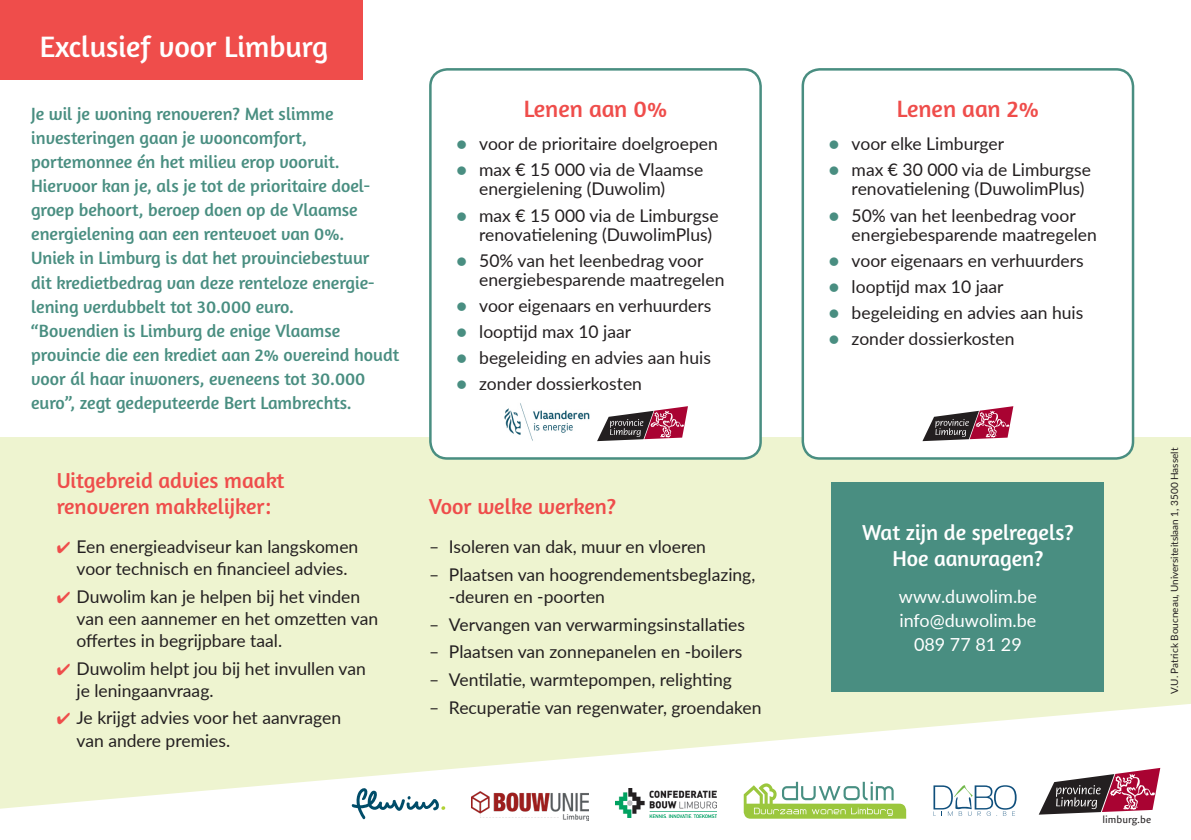
<style>
.page{position:relative;width:1191px;height:840px;background:#fff}
.page>*{position:absolute;margin:0;border:0;box-sizing:border-box;transform-origin:0 0}
.leestekst{font:30px "Amaranth";color:#fff}
.titel_1{font:24px "Amaranth";color:#ef4d4b}
.titeltje{font:22px/26px "Amaranth";color:#ef4d4b}
.titeltje-2{font:22px/26px "Amaranth";color:#fff;text-align:center}
.leestekst-2{font:18px/24px "Amaranth";color:#498e81}
.broodtekst{font:18px "Lato";color:#fff}
.leestekst_vlaggend{font:17.6px/19px "Lato";color:#231f20}
.broodtekst-2{font:17.6px/22px "Lato";color:#231f20}
.leestekst-3{font:10.8px "Quadraat Sans";color:#231f20}
.leestekst_2{font:10px "Lato";color:#231f20}
.s1{color:#ef4d4b}
.s2{color:#498e81}
</style>
<div class="page">
<svg style="left:0;top:437px;width:1191px;height:371px;background:#eff5d5"></svg>
<div style="left:831px;top:482px;width:273px;height:210px;background:#498e81"></div>
<svg style="left:1038px;top:767px;width:122px;height:47px"></svg>
<svg style="left:743px;top:781px;width:163px;height:37px"></svg>
<svg style="left:933px;top:784px;width:83px;height:31px"></svg>
<svg style="left:351px;top:787px;width:94px;height:32px"></svg>
<img style="left:472px;top:791px;width:117px;height:28px">
<div style="left:0;top:0;width:363px;height:79px;background:#ef4d4b"></div>
<img style="left:616px;top:788px;width:100px;height:28px">
<div style="left:803px;top:69px;width:330px;height:389px;background:#fff;border-radius:17px"></div>
<div style="left:801px;top:68px;width:333px;height:391px;border:2px solid #498e81;border-radius:17px"></div>
<svg style="left:922px;top:406px;width:91px;height:35px"></svg>
<div style="left:430px;top:69px;width:330px;height:389px;background:#fff;border-radius:17px"></div>
<div style="left:429px;top:68px;width:333px;height:391px;border:2px solid #498e81;border-radius:17px"></div>
<img style="left:504px;top:403px;width:86px;height:38px">
<svg style="left:597px;top:406px;width:91px;height:35px"></svg>
<p class="leestekst" style="left:40px;top:29px;width:290px">Exclusief voor Limburg</p>
<p class="leestekst-2" style="left:31px;top:102px;width:340px">Je wil je woning renoveren? Met slimme investeringen gaan je wooncomfort, portemonnee én het milieu erop vooruit.<br>Hiervoor kan je, als je tot de prioritaire doel&shy;groep behoort, beroep doen op de Vlaamse energielening aan een rentevoet van 0%.</p>
<p class="leestekst-2" style="left:31px;top:246px;width:369px">Uniek in Limburg is dat het provinciebestuur<br>dit kredietbedrag van deze renteloze energie&shy;lening verdubbelt tot 30.000 euro.<br>“Bovendien is Limburg de enige Vlaamse provincie die een krediet aan 2% overeind houdt voor ál haar inwoners, eveneens tot 30.000 euro”, zegt gedeputeerde Bert Lambrechts.</p>
<p class="titeltje" style="left:57px;top:466px;width:229px">Uitgebreid advies maakt renoveren makkelijker:</p>
<p class="broodtekst-2" style="left:57px;top:535px;width:303px;text-align:center"><span class="s1">✔</span> Een energieadviseur kan langskomen voor technisch en financieel advies.</p>
<p class="broodtekst-2" style="left:77px;top:584px;width:303px;text-indent:-20px"><span class="s1">✔</span> Duwolim kan je helpen bij het vinden van een aannemer en het omzetten van offertes in begrijpbare taal.</p>
<p class="broodtekst-2" style="left:77px;top:656px;width:291px;text-indent:-20px"><span class="s1">✔</span> Duwolim helpt jou bij het invullen van je leningaanvraag.</p>
<p class="broodtekst-2" style="left:77px;top:706px;width:266px;text-indent:-20px"><span class="s1">✔</span> Je krijgt advies voor het aanvragen van andere premies.</p>
<p class="titel_1" style="left:524px;top:95px;width:145px">Lenen aan 0%</p>
<p class="leestekst_vlaggend" style="left:456px;top:134px;width:263px"><span class="s2">●</span> voor de prioritaire doelgroepen</p>
<p class="leestekst_vlaggend" style="left:479px;top:160px;width:226px;text-indent:-23px"><span class="s2">●</span> max € 15 000 via de Vlaamse energielening (Duwolim)</p>
<p class="leestekst_vlaggend" style="left:479px;top:205px;width:241px;text-indent:-23px"><span class="s2">●</span> max € 15 000 via de Limburgse renovatielening (DuwolimPlus)</p>
<p class="leestekst_vlaggend" style="left:479px;top:250px;width:247px;text-indent:-23px"><span class="s2">●</span> 50% van het leenbedrag voor energiebesparende maatregelen</p>
<p class="leestekst_vlaggend" style="left:456px;top:295px;width:256px"><span class="s2">●</span> voor eigenaars en verhuurders</p>
<p class="leestekst_vlaggend" style="left:456px;top:321px;width:176px"><span class="s2">●</span> looptijd max 10 jaar</p>
<p class="leestekst_vlaggend" style="left:456px;top:347px;width:256px"><span class="s2">●</span> begeleiding en advies aan huis</p>
<p class="leestekst_vlaggend" style="left:456px;top:373px;width:187px"><span class="s2">●</span> zonder dossierkosten</p>
<p class="titeltje" style="left:429px;top:492px;width:188px">Voor welke werken?</p>
<p class="broodtekst-2" style="left:429px;top:535px;width:278px">– Isoleren van dak, muur en vloeren</p>
<p class="broodtekst-2" style="left:449px;top:562px;width:308px;text-indent:-20px">– Plaatsen van hoogrendementsbeglazing, -deuren en -poorten</p>
<p class="broodtekst-2" style="left:429px;top:612px;width:317px">– Vervangen van verwarmingsinstallaties</p>
<p class="broodtekst-2" style="left:429px;top:640px;width:315px">– Plaatsen van zonnepanelen en -boilers</p>
<p class="broodtekst-2" style="left:429px;top:667px;width:304px">– Ventilatie, warmtepompen, relighting</p>
<p class="broodtekst-2" style="left:429px;top:695px;width:334px">– Recuperatie van regenwater, groendaken</p>
<p class="titel_1" style="left:897px;top:95px;width:143px">Lenen aan 2%</p>
<p class="leestekst_vlaggend" style="left:829px;top:134px;width:177px"><span class="s2">●</span> voor elke Limburger</p>
<p class="leestekst_vlaggend" style="left:851px;top:160px;width:241px;text-indent:-23px"><span class="s2">●</span> max € 30 000 via de Limburgse renovatielening (DuwolimPlus)</p>
<p class="leestekst_vlaggend" style="left:851px;top:205px;width:247px;text-indent:-23px"><span class="s2">●</span> 50% van het leenbedrag voor energiebesparende maatregelen</p>
<p class="leestekst_vlaggend" style="left:829px;top:250px;width:256px"><span class="s2">●</span> voor eigenaars en verhuurders</p>
<p class="leestekst_vlaggend" style="left:829px;top:276px;width:176px"><span class="s2">●</span> looptijd max 10 jaar</p>
<p class="leestekst_vlaggend" style="left:829px;top:302px;width:256px"><span class="s2">●</span> begeleiding en advies aan huis</p>
<p class="leestekst_vlaggend" style="left:829px;top:328px;width:187px"><span class="s2">●</span> zonder dossierkosten</p>
<p class="titeltje-2" style="left:862px;top:519px;width:213px">Wat zijn de spelregels?<br>Hoe aanvragen?</p>
<p class="broodtekst" style="left:899px;top:583px;width:139px">www.duwolim.be</p>
<p class="broodtekst" style="left:899px;top:607px;width:139px">info@duwolim.be</p>
<p class="broodtekst" style="left:914px;top:631px;width:109px">089 77 81 29</p>
<p class="leestekst_2" style="left:1167px;top:693px;width:247px;rotate:-90deg">V.U. Patrick Boucneau, Universiteitslaan 1, 3500 Hasselt</p>
<p class="leestekst-3" style="left:1102px;top:812px;width:50px">limburg.be</p>
</div>
